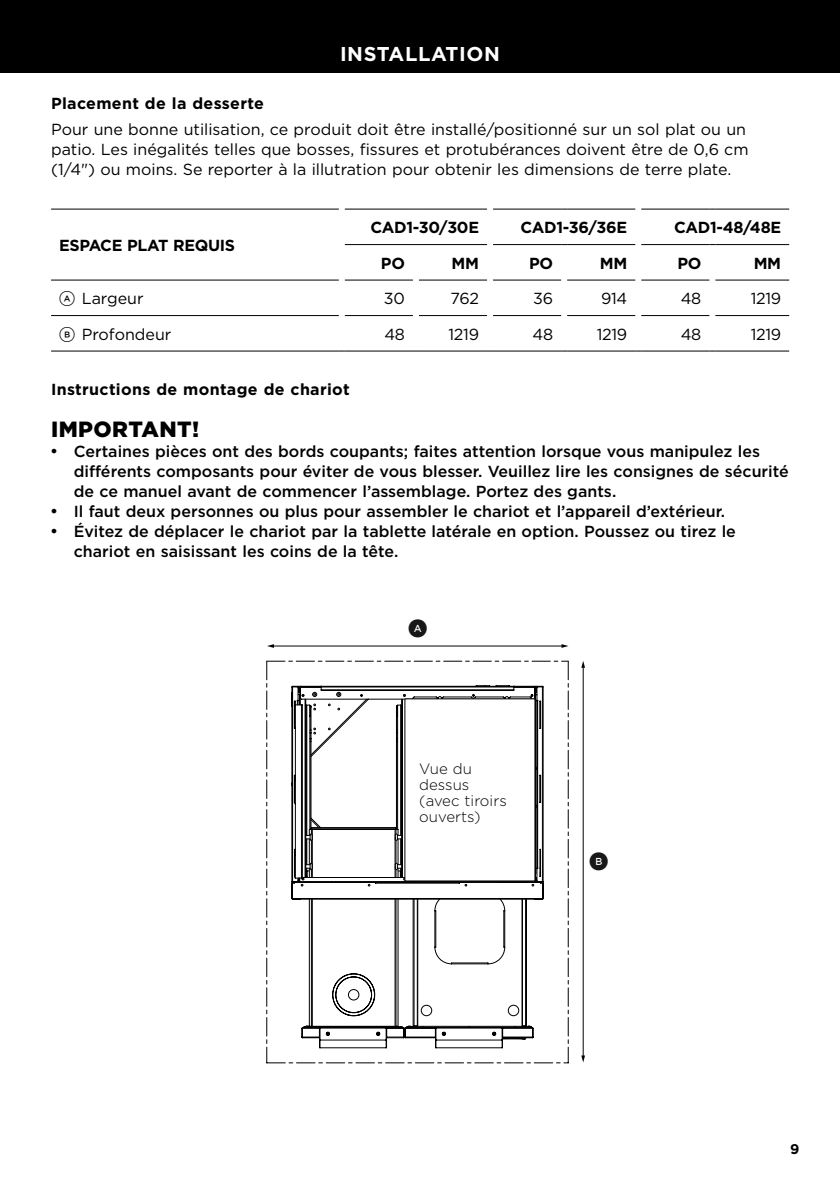
<style>
.page{position:relative;width:840px;height:1191px;background:#fff}
.page>*{position:absolute;margin:0;border:0;box-sizing:border-box;transform-origin:0 0}
.t1{font:900 22px "Gotham";letter-spacing:.02em;color:#000}
.t2{font:700 20px "Gotham";letter-spacing:.03em;color:#fff}
.t3{font:700 19.2px "Gotham FP Nos";color:#181818}
.t4{font:500 16px/20px "Gotham";color:#000}
.t5{font:16px/20px "Gotham";color:#000}
.t6{font:700 16px "Gotham";letter-spacing:.01em;color:#000}
.t7{font:700 16px "Gotham";letter-spacing:-.02em;color:#000}
.t8{font:300 15px/16px "Gotham";color:#000}
.t9{font:700 14px "Gotham";color:#000}
.s1{font-family:"Gotham FP Nos";font-weight:500}
</style>
<div class="page">
<div style="left:0;top:0;width:839px;height:73px;background:#000"></div>
<svg style="left:266px;top:661px;width:302px;height:402px"></svg>
<svg style="left:291px;top:686px;width:251px;height:351px"></svg>
<div style="left:404px;top:698px;width:130px;height:183px;background:#fff"></div>
<hr style="left:582px;top:666px;width:1px;height:390px;background:#010101">
<svg style="left:581px;top:1055px;width:3px;height:7px"></svg>
<svg style="left:581px;top:661px;width:3px;height:7px"></svg>
<hr style="left:272px;top:645px;width:290px;height:1px;background:#010101">
<svg style="left:267px;top:644px;width:7px;height:4px"></svg>
<svg style="left:561px;top:644px;width:7px;height:4px"></svg>
<hr style="left:344px;top:279px;width:68px;height:1px;background:#000">
<hr style="left:418px;top:279px;width:69px;height:1px;background:#000">
<hr style="left:493px;top:279px;width:68px;height:1px;background:#000">
<hr style="left:567px;top:279px;width:68px;height:1px;background:#000">
<hr style="left:641px;top:279px;width:68px;height:1px;background:#000">
<hr style="left:715px;top:279px;width:73px;height:1px;background:#000">
<hr style="left:51px;top:315px;width:287px;height:1px;background:#000">
<hr style="left:344px;top:315px;width:68px;height:1px;background:#000">
<hr style="left:418px;top:315px;width:69px;height:1px;background:#000">
<hr style="left:493px;top:315px;width:68px;height:1px;background:#000">
<hr style="left:567px;top:315px;width:68px;height:1px;background:#000">
<hr style="left:641px;top:315px;width:68px;height:1px;background:#000">
<hr style="left:715px;top:315px;width:73px;height:1px;background:#000">
<hr style="left:51px;top:209px;width:287px;height:1px;background:#000">
<hr style="left:51px;top:279px;width:287px;height:1px;background:#000">
<hr style="left:344px;top:209px;width:68px;height:1px;background:#000">
<hr style="left:418px;top:209px;width:69px;height:1px;background:#000">
<hr style="left:344px;top:244px;width:68px;height:1px;background:#000">
<hr style="left:418px;top:244px;width:69px;height:1px;background:#000">
<hr style="left:493px;top:244px;width:68px;height:1px;background:#000">
<hr style="left:567px;top:244px;width:68px;height:1px;background:#000">
<hr style="left:641px;top:244px;width:68px;height:1px;background:#000">
<hr style="left:715px;top:244px;width:73px;height:1px;background:#000">
<hr style="left:493px;top:209px;width:68px;height:1px;background:#000">
<hr style="left:567px;top:209px;width:68px;height:1px;background:#000">
<hr style="left:641px;top:209px;width:68px;height:1px;background:#000">
<hr style="left:715px;top:209px;width:73px;height:1px;background:#000">
<hr style="left:51px;top:350px;width:287px;height:1px;background:#000">
<hr style="left:344px;top:350px;width:68px;height:1px;background:#000">
<hr style="left:418px;top:350px;width:69px;height:1px;background:#000">
<hr style="left:493px;top:350px;width:68px;height:1px;background:#000">
<hr style="left:567px;top:350px;width:68px;height:1px;background:#000">
<hr style="left:641px;top:350px;width:68px;height:1px;background:#000">
<hr style="left:715px;top:350px;width:73px;height:1px;background:#000">
<p class="t2" style="left:340px;top:41px;width:161px">INSTALLATION</p>
<p class="t6" style="left:51px;top:93px;width:214px">Placement de la desserte</p>
<p class="t5" style="left:51px;top:119px;width:698px">Pour une bonne utilisation, ce produit doit être installé/positionné sur un sol plat ou un patio. Les inégalités telles que bosses, fissures et protubérances doivent être de 0,6 cm (1/4") ou moins. Se reporter à la illutration pour obtenir les dimensions de terre plate.</p>
<p class="t7" style="left:59px;top:235px;width:177px">ESPACE PLAT REQUIS</p>
<p class="t7" style="left:370px;top:217px;width:110px">CAD1-30/30E</p>
<p class="t7" style="left:520px;top:217px;width:108px">CAD1-36/36E</p>
<p class="t7" style="left:673px;top:217px;width:108px">CAD1-48/48E</p>
<p class="t6" style="left:381px;top:252px;width:25px">PO</p>
<p class="t6" style="left:451px;top:252px;width:29px">MM</p>
<p class="t6" style="left:529px;top:252px;width:25px">PO</p>
<p class="t6" style="left:599px;top:252px;width:29px">MM</p>
<p class="t6" style="left:677px;top:252px;width:25px">PO</p>
<p class="t6" style="left:753px;top:252px;width:29px">MM</p>
<p class="t5" style="left:59px;top:288px;width:86px"><span class="s1">A</span> Largeur</p>
<p class="t5" style="left:384px;top:288px;width:22px">30</p>
<p class="t5" style="left:450px;top:288px;width:30px">762</p>
<p class="t5" style="left:533px;top:288px;width:21px">36</p>
<p class="t5" style="left:600px;top:288px;width:28px">914</p>
<p class="t5" style="left:680px;top:288px;width:22px">48</p>
<p class="t5" style="left:750px;top:288px;width:32px">1219</p>
<p class="t5" style="left:59px;top:324px;width:114px"><span class="s1">B</span> Profondeur</p>
<p class="t5" style="left:384px;top:324px;width:22px">48</p>
<p class="t5" style="left:448px;top:324px;width:32px">1219</p>
<p class="t5" style="left:532px;top:324px;width:22px">48</p>
<p class="t5" style="left:596px;top:324px;width:32px">1219</p>
<p class="t5" style="left:680px;top:324px;width:22px">48</p>
<p class="t5" style="left:750px;top:324px;width:32px">1219</p>
<p class="t6" style="left:51px;top:378px;width:300px">Instructions de montage de chariot</p>
<h1 class="t1" style="left:51px;top:413px;width:150px">IMPORTANT!</h1>
<p class="t4" style="left:74px;top:441px;width:716px">Certaines pièces ont des bords coupants; faites attention lorsque vous manipulez les différents composants pour éviter de vous blesser. Veuillez lire les consignes de sécurité de ce manuel avant de commencer l’assemblage. Portez des gants.<br>Il faut deux personnes ou plus pour assembler le chariot et l’appareil d’extérieur.<br>Évitez de déplacer le chariot par la tablette latérale en option. Poussez ou tirez le chariot en saisissant les coins de la tête.</p>
<p class="t3" style="left:408px;top:620px;width:21px">A</p>
<p class="t8" style="left:419px;top:760px;width:89px">Vue du dessus (avec tiroirs ouverts)</p>
<p class="t3" style="left:589px;top:852px;width:21px">B</p>
<p class="t9" style="left:789px;top:1139px;width:11px">9</p>
</div>
